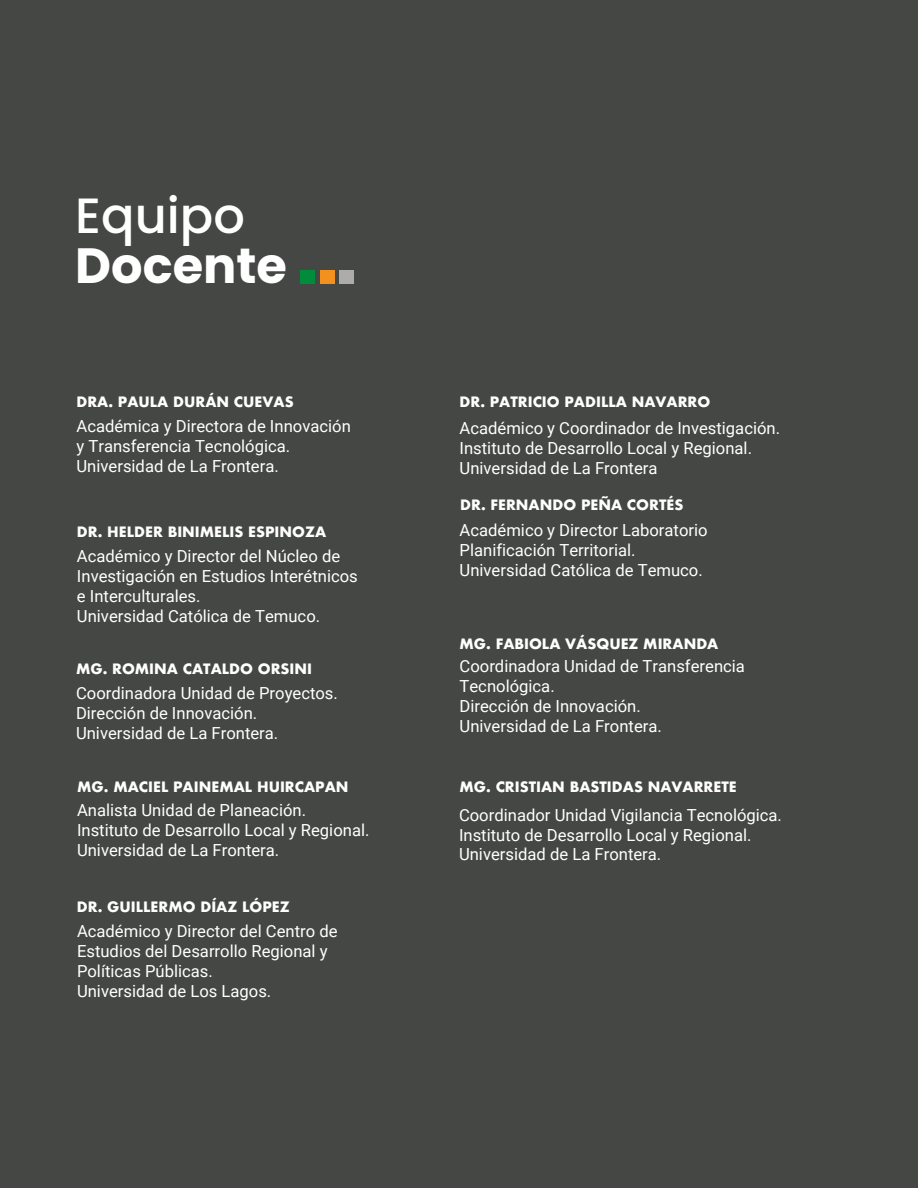
<style>
.page{position:relative;width:918px;height:1188px;background:#454744}
.page>*{position:absolute;margin:0;border:0;box-sizing:border-box;transform-origin:0 0}
.t1{font:700 49.5px "Poppins";color:#fff}
.t2{font:500 49.5px "Poppins";color:#fff}
.t3{font:16.65px/20px "Roboto";color:#fff}
.t4{font:700 13.95px "Futura";color:#fff}
</style>
<div class="page">
<div style="left:300px;top:270px;width:14px;height:13px;background:#008c3a"></div>
<div style="left:320px;top:270px;width:14px;height:13px;background:#f3911e"></div>
<div style="left:340px;top:270px;width:14px;height:13px;background:#adacaa"></div>
<h1 class="t2" style="left:75px;top:187px;width:171px">Equipo</h1>
<h1 class="t1" style="left:75px;top:237px;width:213px">Docente</h1>
<p class="t4" style="left:76px;top:392px;width:219px">DRA. PAULA DURÁN CUEVAS</p>
<p class="t4" style="left:460px;top:392px;width:252px">DR. PATRICIO PADILLA NAVARRO</p>
<p class="t3" style="left:460px;top:417px;width:322px">Académico y Coordinador de Investigación.<br>Instituto de Desarrollo Local y Regional.<br>Universidad de La Frontera</p>
<p class="t3" style="left:77px;top:416px;width:276px">Académica y Directora de Innovación y Transferencia Tecnológica.<br>Universidad de La Frontera.</p>
<p class="t4" style="left:77px;top:522px;width:251px">DR. HELDER BINIMELIS ESPINOZA</p>
<p class="t3" style="left:77px;top:546px;width:282px">Académico y Director del Núcleo de<br>Investigación en Estudios Interétnicos e Interculturales.<br>Universidad Católica de Temuco.</p>
<p class="t4" style="left:76px;top:659px;width:238px">MG. ROMINA CATALDO ORSINI</p>
<p class="t3" style="left:76px;top:682px;width:263px">Coordinadora Unidad de Proyectos.<br>Dirección de Innovación.<br>Universidad de La Frontera.</p>
<p class="t4" style="left:460px;top:495px;width:225px">DR. FERNANDO PEÑA CORTÉS</p>
<p class="t3" style="left:460px;top:520px;width:250px">Académico y Director Laboratorio<br>Planificación Territorial.<br>Universidad Católica de Temuco.</p>
<p class="t4" style="left:460px;top:634px;width:260px">MG. FABIOLA VÁSQUEZ MIRANDA</p>
<p class="t3" style="left:460px;top:656px;width:287px">Coordinadora Unidad de Transferencia<br>Tecnológica.<br>Dirección de Innovación.<br>Universidad de La Frontera.</p>
<p class="t4" style="left:77px;top:776px;width:273px">MG. MACIEL PAINEMAL HUIRCAPAN</p>
<p class="t4" style="left:460px;top:776px;width:279px">MG. CRISTIAN BASTIDAS NAVARRETE</p>
<p class="t3" style="left:459px;top:804px;width:325px">Coordinador Unidad Vigilancia Tecnológica.<br>Instituto de Desarrollo Local y Regional.<br>Universidad de La Frontera.</p>
<p class="t4" style="left:77px;top:897px;width:214px">DR. GUILLERMO DÍAZ LÓPEZ</p>
<p class="t3" style="left:77px;top:800px;width:294px">Analista Unidad de Planeación.<br>Instituto de Desarrollo Local y Regional.<br>Universidad de La Frontera.</p>
<p class="t3" style="left:77px;top:921px;width:262px">Académico y Director del Centro de<br>Estudios del Desarrollo Regional y<br>Políticas Públicas.<br>Universidad de Los Lagos.</p>
</div>
